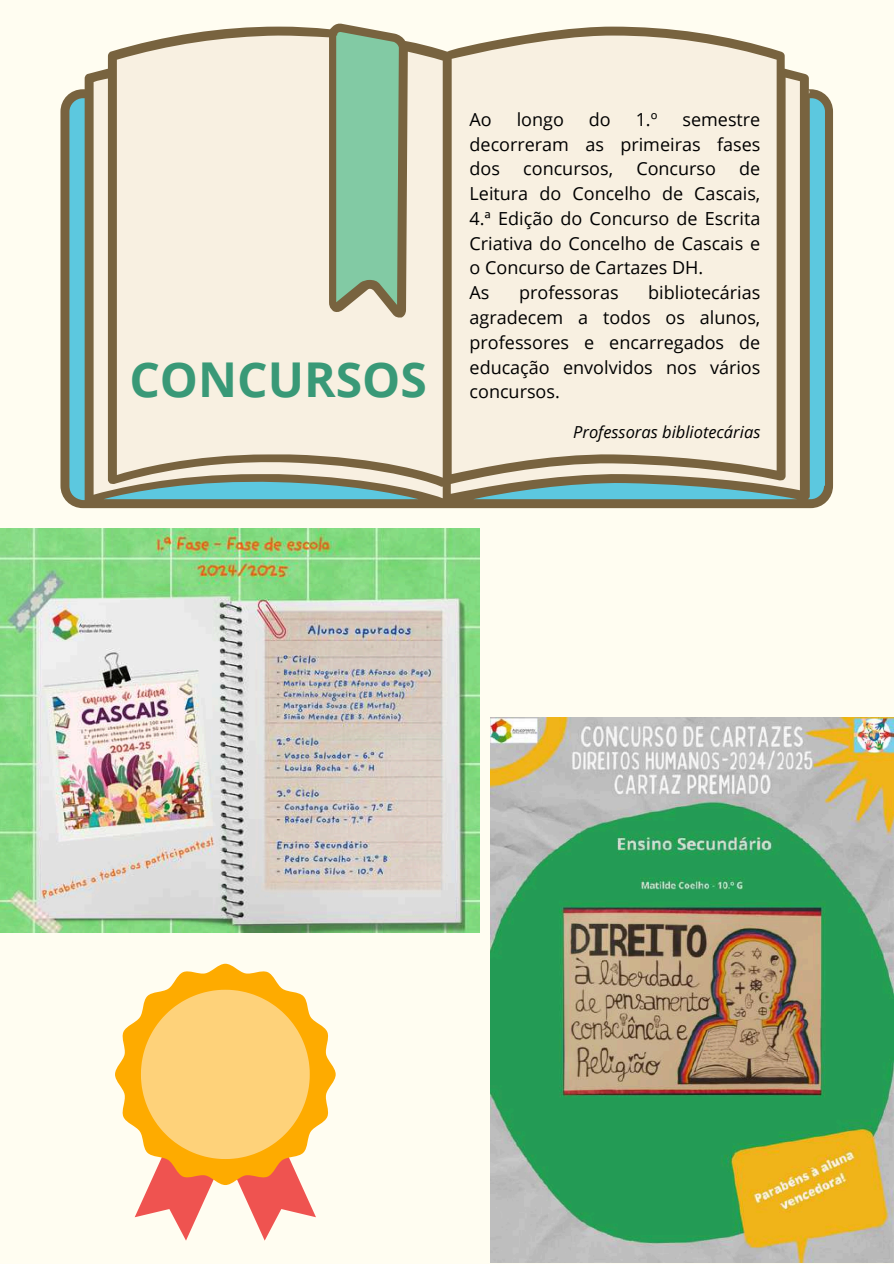
<style>
.page{position:relative;width:894px;height:1264px;background:#fff}
.page>*{position:absolute;margin:0;border:0;box-sizing:border-box;transform-origin:0 0}
.t1{font:700 48px "Open Sans";color:#399977}
.t2{font:18px/24.8px "Open Sans";color:#000;text-align:justify}
.t3{font:italic 16.5px "Open Sans";color:#000}
</style>
<div class="page">
<div style="left:0;top:0;width:893px;height:1263px;background:#fffdf1"></div>
<svg style="left:60px;top:23px;width:772px;height:485px;fill:#f8f0e1"></svg>
<img style="left:0;top:528px;width:479px;height:404px">
<img style="left:490px;top:717px;width:403px;height:545px">
<svg style="left:115px;top:963px;width:220px;height:164px"></svg>
<svg style="left:135px;top:989px;width:181px;height:251px"></svg>
<h1 class="t1" style="left:129px;top:346px;width:299px">CONCURSOS</h1>
<p class="t2" style="left:469px;top:106px;width:24px">Ao</p>
<p class="t2" style="left:516px;top:106px;width:49px">longo</p>
<p class="t2" style="left:588px;top:106px;width:23px">do</p>
<p class="t2" style="left:635px;top:106px;width:23px">1.º</p>
<p class="t2" style="left:469px;top:106px;width:292px;text-indent:213px">semestre decorreram as primeiras fases dos</p>
<p class="t2" style="left:469px;top:156px;width:292px;text-align:left;text-indent:269px">de<br>Leitura do Concelho de Cascais,<br>4.ª Edição do Concurso de Escrita<br>Criativa do Concelho de Cascais e o Concurso de Cartazes DH.<br>As</p>
<p class="t2" style="left:523px;top:156px;width:91px">concursos,</p>
<p class="t2" style="left:636px;top:156px;width:81px">Concurso</p>
<p class="t2" style="left:469px;top:280px;width:292px;text-indent:179px">bibliotecárias agradecem a todos os alunos, professores e encarregados de educação envolvidos nos vários concursos.</p>
<p class="t3" style="left:573px;top:420px;width:189px">Professoras bibliotecárias</p>
<p class="t2" style="left:519px;top:280px;width:101px">professoras</p>
</div>
